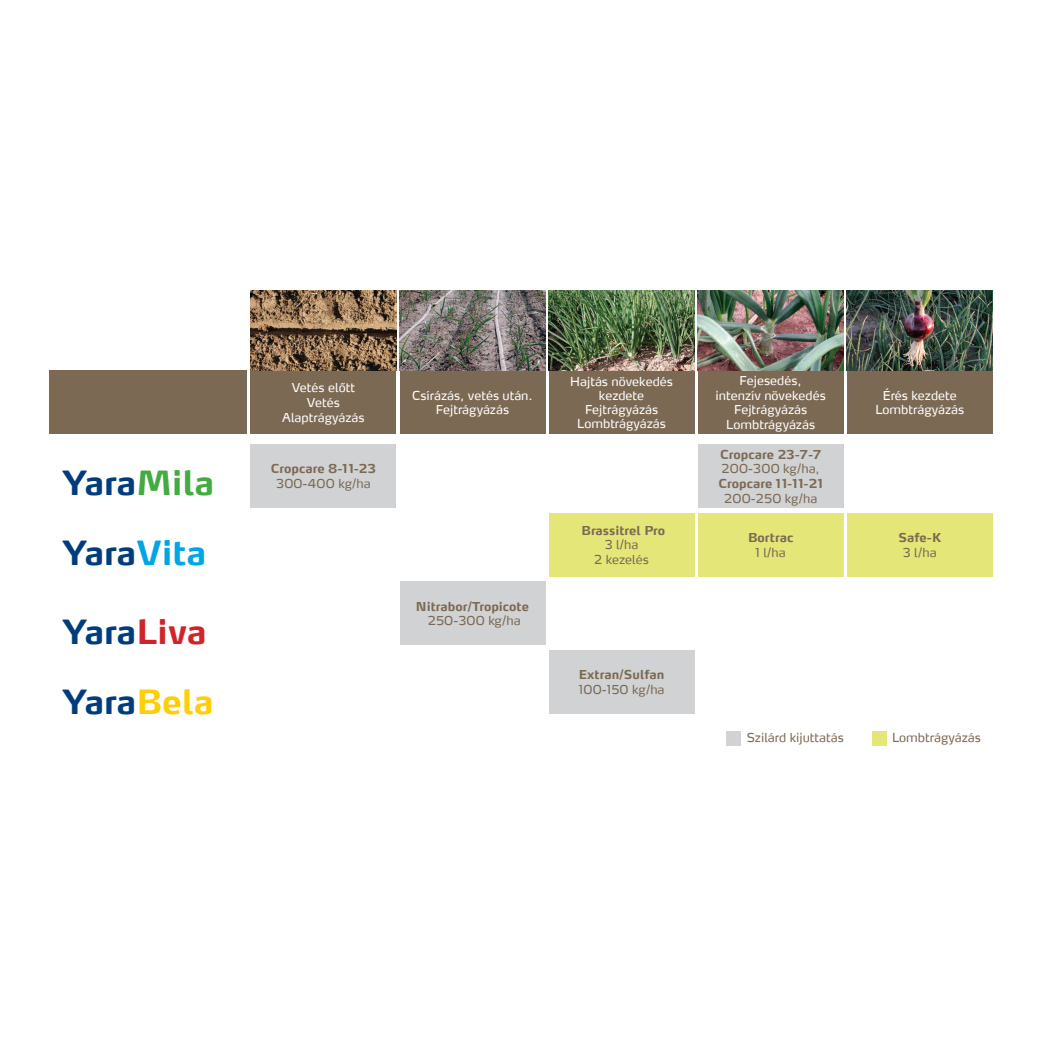
<style>
.page{position:relative;width:1042px;height:1042px;background:#fff}
.page>*{position:absolute;margin:0;border:0;box-sizing:border-box;transform-origin:0 0}
.t1{font:700 33.25px "Max CELF";color:#013d7d}
.t2{font:12.25px/14px "Max CELF";color:#fff;text-align:center}
.t3{font:12.25px "Max CELF";color:#7c6954}
.t4{font:700 12.25px "Max CELF";color:#7c6954}
.s1{color:#44aa42}
.s2{color:#00a5e3}
.s3{color:#d1232a}
.s4{color:#fece08}
</style>
<div class="page">
<div style="left:250px;top:370px;width:146px;height:64px;background:#7c6954"></div>
<div style="left:400px;top:370px;width:145px;height:64px;background:#7c6954"></div>
<div style="left:549px;top:370px;width:145px;height:64px;background:#7c6954"></div>
<div style="left:698px;top:370px;width:145px;height:64px;background:#7c6954"></div>
<div style="left:847px;top:370px;width:145px;height:64px;background:#7c6954"></div>
<div style="left:49px;top:370px;width:198px;height:64px;background:#7c6954"></div>
<div style="left:250px;top:444px;width:146px;height:64px;background:#d1d2d4"></div>
<div style="left:698px;top:444px;width:145px;height:64px;background:#d1d2d4"></div>
<div style="left:549px;top:513px;width:145px;height:63px;background:#e4e678"></div>
<div style="left:698px;top:513px;width:145px;height:63px;background:#e4e678"></div>
<div style="left:847px;top:513px;width:145px;height:63px;background:#e4e678"></div>
<div style="left:400px;top:581px;width:145px;height:64px;background:#d1d2d4"></div>
<div style="left:549px;top:650px;width:145px;height:63px;background:#d1d2d4"></div>
<div style="left:726px;top:731px;width:15px;height:15px;background:#d1d2d4"></div>
<div style="left:872px;top:731px;width:15px;height:15px;background:#e4e678"></div>
<img style="left:250px;top:290px;width:146px;height:80px">
<img style="left:400px;top:290px;width:145px;height:80px">
<img style="left:549px;top:290px;width:145px;height:80px">
<img style="left:698px;top:290px;width:145px;height:80px">
<img style="left:847px;top:290px;width:145px;height:80px">
<p class="t1" style="left:63px;top:462px;width:153px">Yara<span class="s1">Mila</span></p>
<p class="t1" style="left:63px;top:532px;width:145px">Yara<span class="s2">Vita</span></p>
<p class="t1" style="left:63px;top:611px;width:146px">Yara<span class="s3">Liva</span></p>
<p class="t1" style="left:63px;top:681px;width:153px">Yara<span class="s4">Bela</span></p>
<p class="t2" style="left:292px;top:380px;width:65px">Vetés előtt</p>
<p class="t2" style="left:307px;top:395px;width:34px">Vetés</p>
<p class="t2" style="left:282px;top:410px;width:84px">Alaptrágyázás</p>
<p class="t4" style="left:271px;top:461px;width:107px">Cropcare 8-11-23</p>
<p class="t3" style="left:276px;top:476px;width:96px">300-400 kg/ha</p>
<p class="t2" style="left:412px;top:388px;width:122px">Csírázás, vetés után.</p>
<p class="t2" style="left:436px;top:402px;width:75px">Fejtrágyázás</p>
<p class="t4" style="left:416px;top:598px;width:115px">Nitrabor/Tropicote</p>
<p class="t3" style="left:428px;top:613px;width:94px">250-300 kg/ha</p>
<p class="t2" style="left:570px;top:374px;width:104px">Hajtás növekedés kezdete</p>
<p class="t2" style="left:585px;top:402px;width:75px">Fejtrágyázás</p>
<p class="t2" style="left:577px;top:416px;width:90px">Lombtrágyázás</p>
<p class="t4" style="left:581px;top:522px;width:85px">Brassitrel Pro</p>
<p class="t3" style="left:605px;top:537px;width:35px">3 l/ha</p>
<p class="t3" style="left:594px;top:552px;width:56px">2 kezelés</p>
<p class="t4" style="left:579px;top:667px;width:87px">Extran/Sulfan</p>
<p class="t3" style="left:579px;top:682px;width:87px">100-150 kg/ha</p>
<p class="t2" style="left:739px;top:373px;width:64px">Fejesedés,</p>
<p class="t2" style="left:715px;top:388px;width:112px">intenzív növekedés</p>
<p class="t2" style="left:734px;top:402px;width:75px">Fejtrágyázás</p>
<p class="t2" style="left:726px;top:417px;width:90px">Lombtrágyázás</p>
<p class="t4" style="left:720px;top:447px;width:102px">Cropcare 23-7-7</p>
<p class="t3" style="left:721px;top:461px;width:100px">200-300 kg/ha,</p>
<p class="t4" style="left:718px;top:476px;width:106px">Cropcare 11-11-21</p>
<p class="t3" style="left:724px;top:491px;width:95px">200-250 kg/ha</p>
<p class="t4" style="left:748px;top:530px;width:47px">Bortrac</p>
<p class="t3" style="left:755px;top:545px;width:32px">1 l/ha</p>
<p class="t2" style="left:883px;top:388px;width:76px">Érés kezdete</p>
<p class="t2" style="left:875px;top:402px;width:90px">Lombtrágyázás</p>
<p class="t4" style="left:898px;top:530px;width:44px">Safe-K</p>
<p class="t3" style="left:903px;top:545px;width:35px">3 l/ha</p>
<p class="t3" style="left:746px;top:730px;width:99px">Szilárd kijuttatás</p>
<p class="t3" style="left:892px;top:730px;width:90px">Lombtrágyázás</p>
</div>
